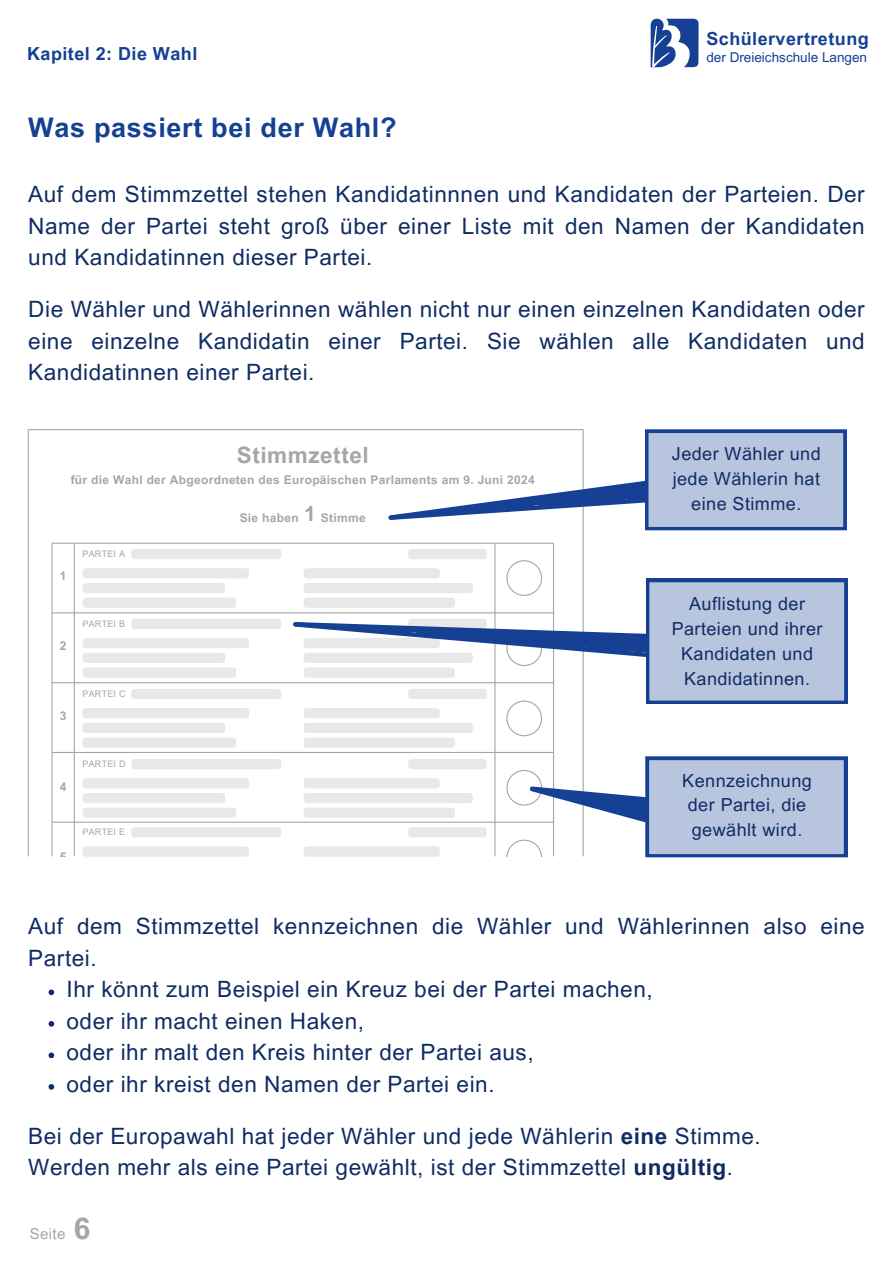
<style>
.page{position:relative;width:894px;height:1264px;background:#fff}
.page>*{position:absolute;margin:0;border:0;box-sizing:border-box;transform-origin:0 0}
.t1{font:700 30px "Arial MT Pro";color:#a6a6a6}
.t2{font:700 27px "Arial MT Pro";letter-spacing:.025em;color:#154093}
.t3{font:22.5px/31.5px "Arial MT Pro";letter-spacing:.025em;color:#0f2c64;text-align:justify}
.t4{font:700 22.5px "Arial MT Pro";letter-spacing:.025em;color:#a6a6a6}
.t5{font:700 21px "Arial MT Pro";color:#a6a6a6}
.t6{font:18px/24.8px "Arial MT Pro";letter-spacing:.025em;color:#0f2c64;text-align:center}
.t7{font:700 18px "Arial MT Pro";letter-spacing:.025em;color:#154093}
.t8{font:15px "Arial MT Pro";letter-spacing:.025em;color:#a6a6a6}
.t9{font:13.5px "Arial MT Pro";color:#154093}
.t10{font:700 12px "Arial MT Pro";letter-spacing:.025em;color:#a6a6a6}
.t11{font:9px "Arial MT Pro";letter-spacing:.025em;color:#a6a6a6}
.s1{font-weight:700}
</style>
<div class="page">
<svg style="left:650px;top:19px;width:48px;height:48px"></svg>
<hr style="left:28px;top:429px;width:1px;height:427px;background:#a6a6a6">
<hr style="left:582px;top:429px;width:1px;height:427px;background:#a6a6a6">
<hr style="left:553px;top:543px;width:1px;height:313px;background:#a6a6a6">
<hr style="left:28px;top:429px;width:555px;height:1px;background:#a6a6a6">
<hr style="left:52px;top:542px;width:501px;height:2px;background:#a6a6a6">
<hr style="left:52px;top:612px;width:501px;height:1px;background:#a6a6a6">
<hr style="left:52px;top:682px;width:501px;height:1px;background:#a6a6a6">
<hr style="left:52px;top:752px;width:501px;height:1px;background:#a6a6a6">
<hr style="left:52px;top:821px;width:501px;height:1px;background:#a6a6a6">
<hr style="left:51px;top:543px;width:2px;height:313px;background:#a6a6a6">
<hr style="left:74px;top:543px;width:1px;height:313px;background:#a6a6a6">
<hr style="left:494px;top:543px;width:1px;height:313px;background:#a6a6a6">
<div style="left:131px;top:549px;width:150px;height:10px;background:#e8e8e8;border-radius:3px"></div>
<div style="left:408px;top:549px;width:78px;height:10px;background:#e8e8e8;border-radius:3px"></div>
<div style="left:82px;top:568px;width:167px;height:10px;background:#e8e8e8;border-radius:3px"></div>
<div style="left:82px;top:583px;width:143px;height:10px;background:#e8e8e8;border-radius:3px"></div>
<div style="left:82px;top:597px;width:154px;height:11px;background:#e8e8e8;border-radius:3px"></div>
<div style="left:131px;top:619px;width:150px;height:10px;background:#e8e8e8;border-radius:3px"></div>
<div style="left:82px;top:638px;width:167px;height:10px;background:#e8e8e8;border-radius:3px"></div>
<div style="left:82px;top:652px;width:143px;height:11px;background:#e8e8e8;border-radius:3px"></div>
<div style="left:82px;top:667px;width:154px;height:10px;background:#e8e8e8;border-radius:3px"></div>
<div style="left:131px;top:689px;width:150px;height:10px;background:#e8e8e8;border-radius:3px"></div>
<div style="left:82px;top:708px;width:167px;height:10px;background:#e8e8e8;border-radius:3px"></div>
<div style="left:82px;top:722px;width:143px;height:11px;background:#e8e8e8;border-radius:3px"></div>
<div style="left:82px;top:737px;width:154px;height:10px;background:#e8e8e8;border-radius:3px"></div>
<div style="left:303px;top:737px;width:152px;height:10px;background:#e8e8e8;border-radius:3px"></div>
<div style="left:131px;top:759px;width:150px;height:10px;background:#e8e8e8;border-radius:3px"></div>
<div style="left:408px;top:759px;width:78px;height:10px;background:#e8e8e8;border-radius:3px"></div>
<div style="left:82px;top:778px;width:167px;height:10px;background:#e8e8e8;border-radius:3px"></div>
<div style="left:82px;top:793px;width:143px;height:10px;background:#e8e8e8;border-radius:3px"></div>
<div style="left:82px;top:807px;width:154px;height:10px;background:#e8e8e8;border-radius:3px"></div>
<div style="left:303px;top:778px;width:137px;height:10px;background:#e8e8e8;border-radius:3px"></div>
<div style="left:303px;top:793px;width:169px;height:10px;background:#e8e8e8;border-radius:3px"></div>
<div style="left:303px;top:807px;width:152px;height:10px;background:#e8e8e8;border-radius:3px"></div>
<div style="left:131px;top:827px;width:150px;height:10px;background:#e8e8e8;border-radius:3px"></div>
<div style="left:408px;top:827px;width:78px;height:10px;background:#e8e8e8;border-radius:3px"></div>
<div style="left:82px;top:846px;width:167px;height:10px;background:#e8e8e8;border-radius:3px"></div>
<div style="left:303px;top:846px;width:137px;height:10px;background:#e8e8e8;border-radius:3px"></div>
<svg style="left:385px;top:429px;width:461px;height:101px"></svg>
<svg style="left:49px;top:989px;width:5px;height:6px"></svg>
<svg style="left:49px;top:1021px;width:5px;height:5px"></svg>
<svg style="left:49px;top:1052px;width:5px;height:6px"></svg>
<svg style="left:49px;top:1084px;width:5px;height:5px"></svg>
<svg style="left:290px;top:560px;width:557px;height:176px"></svg>
<svg style="left:506px;top:756px;width:340px;height:102px"></svg>
<h3 class="t7" style="left:27px;top:47px;width:172px">Kapitel 2: Die Wahl</h3>
<p class="t2" style="left:28px;top:117px;width:369px">Was passiert bei der Wahl?</p>
<p class="t7" style="left:706px;top:32px;width:164px">Schülervertretung</p>
<h4 class="t9" style="left:706px;top:52px;width:162px">der Dreieichschule Langen</h4>
<h1 class="t3" style="left:28px;top:181px;width:837px">Auf dem Stimmzettel stehen Kandidatinnnen und Kandidaten der Parteien. Der Name der Partei steht groß über einer Liste mit den Namen der Kandidaten und Kandidatinnen dieser Partei.</h1>
<h3 class="t3" style="left:28px;top:296px;width:837px">Die Wähler und Wählerinnen wählen nicht nur einen einzelnen Kandidaten oder eine einzelne Kandidatin einer Partei. Sie wählen alle Kandidaten und Kandidatinnen einer Partei.</h3>
<p class="t4" style="left:237px;top:446px;width:133px">Stimmzettel</p>
<p class="t10" style="left:71px;top:475px;width:465px">für die Wahl der Abgeordneten des Europäischen Parlaments am 9. Juni 2024</p>
<p class="t10" style="left:239px;top:513px;width:61px">Sie haben</p>
<p class="t10" style="left:321px;top:513px;width:46px">Stimme</p>
<h5 class="t5" style="left:304px;top:506px;width:13px">1</h5>
<p class="t10" style="left:60px;top:571px;width:8px">1</p>
<p class="t10" style="left:60px;top:641px;width:8px">2</p>
<h5 class="t10" style="left:60px;top:711px;width:8px">3</h5>
<p class="t10" style="left:60px;top:781px;width:8px">4</p>
<h4 class="t10" style="left:60px;top:852px;width:8px">5</h4>
<p class="t11" style="left:82px;top:550px;width:44px">PARTEI A</p>
<p class="t11" style="left:82px;top:620px;width:44px">PARTEI B</p>
<p class="t11" style="left:82px;top:690px;width:45px">PARTEI C</p>
<h3 class="t11" style="left:82px;top:760px;width:45px">PARTEI D</h3>
<p class="t11" style="left:82px;top:828px;width:44px">PARTEI E</p>
<p class="t6" style="left:671px;top:444px;width:150px">Jeder Wähler und jede Wählerin hat eine Stimme.</p>
<p class="t6" style="left:671px;top:594px;width:152px">Auflistung der<br>Parteien und ihrer<br>Kandidaten und<br>Kandidatinnen.</p>
<p class="t6" style="left:682px;top:770px;width:131px">Kennzeichnung der Partei, die gewählt wird.</p>
<h5 class="t3" style="left:28px;top:913px;width:837px">Auf dem Stimmzettel kennzeichnen die Wähler und Wählerinnen also eine<br>Partei.</h5>
<h2 class="t3" style="left:67px;top:976px;width:587px">Ihr könnt zum Beispiel ein Kreuz bei der Partei machen,</h2>
<p class="t3" style="left:67px;top:1008px;width:299px">oder ihr macht einen Haken,</p>
<p class="t3" style="left:67px;top:1039px;width:468px">oder ihr malt den Kreis hinter der Partei aus,</p>
<p class="t3" style="left:67px;top:1071px;width:429px">oder ihr kreist den Namen der Partei ein.</p>
<p class="t3" style="left:28px;top:1122px;width:733px">Bei der Europawahl hat jeder Wähler und jede Wählerin <span class="s1">eine</span> Stimme.<br>Werden mehr als eine Partei gewählt, ist der Stimmzettel <span class="s1">ungültig</span>.</p>
<h3 class="t8" style="left:30px;top:1228px;width:37px">Seite</h3>
<h6 class="t1" style="left:74px;top:1217px;width:18px">6</h6>
</div>
